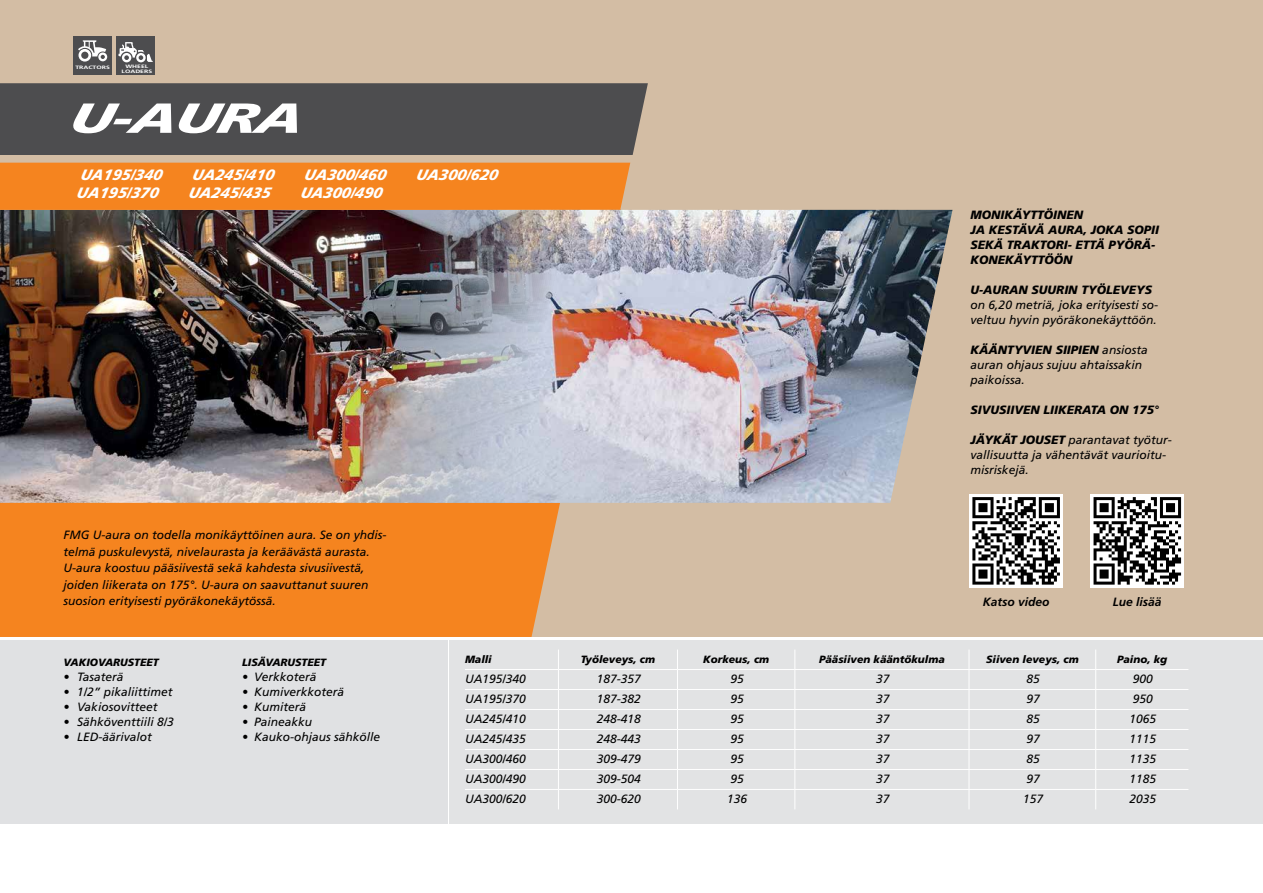
<style>
.page{position:relative;width:1263px;height:893px;background:#fff}
.page>*{position:absolute;margin:0;border:0;box-sizing:border-box;transform-origin:0 0}
.t1{font:italic 900 42px "Frutiger LT Std";color:#fff;scale:1.43 1}
.t2{font:italic 900 15px/18px "Frutiger LT Std";color:#fff}
.t3{font:italic 12px/15px "Frutiger LT Std";color:#000}
.t4{font:italic 900 12px/15px "Frutiger LT Std";color:#000}
.t5{font:italic 700 12px "Frutiger LT Std";color:#000}
.t6{font:italic 900 10.5px "Frutiger LT Std";color:#000}
.t7{font:700 4.8px/4.9px "Frutiger LT Std";color:#fff;text-align:center;scale:1.43 1}
.s1{font-weight:900}
</style>
<div class="page">
<div style="left:0;top:0;width:1263px;height:637px;background:#d3bda4"></div>
<img style="left:0;top:210px;width:362px;height:293px">
<div style="left:449px;top:641px;width:814px;height:183px;background:#e2e3e4"></div>
<div style="left:0;top:641px;width:220px;height:183px;background:#e0e1e3"></div>
<div style="left:222px;top:641px;width:226px;height:183px;background:#e0e1e3"></div>
<div style="left:0;top:83px;width:648px;height:72px;background:#4d4d4f"></div>
<div style="left:0;top:163px;width:630px;height:47px;background:#f5841f"></div>
<div style="left:0;top:503px;width:560px;height:134px;background:#f5841f"></div>
<div style="left:73px;top:36px;width:38px;height:39px;background:#4d4d4f"></div>
<svg style="left:78px;top:40px;width:29px;height:22px"></svg>
<hr style="left:465px;top:669px;width:93px;height:1px;background:#fff">
<hr style="left:558px;top:669px;width:119px;height:1px;background:#fff">
<hr style="left:677px;top:669px;width:118px;height:1px;background:#fff">
<hr style="left:795px;top:669px;width:174px;height:1px;background:#fff">
<hr style="left:969px;top:669px;width:127px;height:1px;background:#fff">
<hr style="left:1096px;top:669px;width:92px;height:1px;background:#fff">
<hr style="left:465px;top:689px;width:93px;height:1px;background:#fff">
<hr style="left:558px;top:689px;width:119px;height:1px;background:#fff">
<hr style="left:677px;top:689px;width:118px;height:1px;background:#fff">
<hr style="left:795px;top:689px;width:174px;height:1px;background:#fff">
<hr style="left:969px;top:689px;width:127px;height:1px;background:#fff">
<hr style="left:1096px;top:689px;width:92px;height:1px;background:#fff">
<hr style="left:465px;top:709px;width:93px;height:1px;background:#fff">
<hr style="left:558px;top:709px;width:119px;height:1px;background:#fff">
<hr style="left:677px;top:709px;width:118px;height:1px;background:#fff">
<hr style="left:795px;top:709px;width:174px;height:1px;background:#fff">
<hr style="left:969px;top:709px;width:127px;height:1px;background:#fff">
<hr style="left:1096px;top:709px;width:92px;height:1px;background:#fff">
<hr style="left:465px;top:729px;width:93px;height:1px;background:#fff">
<hr style="left:558px;top:729px;width:119px;height:1px;background:#fff">
<hr style="left:677px;top:729px;width:118px;height:1px;background:#fff">
<hr style="left:795px;top:729px;width:174px;height:1px;background:#fff">
<hr style="left:969px;top:729px;width:127px;height:1px;background:#fff">
<hr style="left:1096px;top:729px;width:92px;height:1px;background:#fff">
<hr style="left:465px;top:749px;width:93px;height:1px;background:#fff">
<hr style="left:558px;top:749px;width:119px;height:1px;background:#fff">
<hr style="left:677px;top:749px;width:118px;height:1px;background:#fff">
<hr style="left:795px;top:749px;width:174px;height:1px;background:#fff">
<hr style="left:969px;top:749px;width:127px;height:1px;background:#fff">
<hr style="left:1096px;top:749px;width:92px;height:1px;background:#fff">
<hr style="left:465px;top:769px;width:93px;height:1px;background:#fff">
<hr style="left:558px;top:769px;width:119px;height:1px;background:#fff">
<hr style="left:677px;top:769px;width:118px;height:1px;background:#fff">
<hr style="left:795px;top:769px;width:174px;height:1px;background:#fff">
<hr style="left:969px;top:769px;width:127px;height:1px;background:#fff">
<hr style="left:1096px;top:769px;width:92px;height:1px;background:#fff">
<hr style="left:465px;top:789px;width:93px;height:1px;background:#fff">
<hr style="left:558px;top:789px;width:119px;height:1px;background:#fff">
<svg style="left:558px;top:649px;width:1px;height:160px"></svg>
<hr style="left:677px;top:789px;width:118px;height:1px;background:#fff">
<svg style="left:677px;top:649px;width:1px;height:160px"></svg>
<hr style="left:795px;top:789px;width:174px;height:1px;background:#fff">
<svg style="left:795px;top:650px;width:1px;height:159px"></svg>
<hr style="left:969px;top:789px;width:127px;height:1px;background:#fff">
<svg style="left:969px;top:650px;width:1px;height:159px"></svg>
<hr style="left:1096px;top:789px;width:92px;height:1px;background:#fff">
<svg style="left:1095px;top:650px;width:1px;height:159px"></svg>
<div style="left:116px;top:36px;width:39px;height:39px;background:#4d4d4f"></div>
<svg style="left:119px;top:42px;width:34px;height:20px"></svg>
<img style="left:362px;top:210px;width:590px;height:293px">
<div style="left:969px;top:494px;width:94px;height:94px;background:#fff"></div>
<svg style="left:972px;top:497px;width:88px;height:88px"></svg>
<div style="left:1090px;top:494px;width:94px;height:94px;background:#fff"></div>
<svg style="left:1093px;top:497px;width:89px;height:88px"></svg>
<p class="t7" style="left:122px;top:64px;width:23px">WHEEL<br>LOADERS</p>
<p class="t7" style="left:75px;top:65px;width:26px">TRACTORS</p>
<h1 class="t1" style="left:68px;top:93px;width:164px">U-AURA</h1>
<p class="t2" style="left:76px;top:166px;width:91px">UA195/340<br>UA195/370</p>
<p class="t2" style="left:188px;top:166px;width:91px">UA245/410<br>UA245/435</p>
<p class="t2" style="left:300px;top:166px;width:91px">UA300/460<br>UA300/490</p>
<p class="t2" style="left:416px;top:166px;width:87px">UA300/620</p>
<p class="t3" style="left:64px;top:527px;width:324px;line-height:16.5px">FMG U-aura on todella monikäyttöinen aura. Se on yhdis&shy;telmä puskulevystä, nivelaurasta ja keräävästä aurasta.<br>U-aura koostuu pääsiivestä sekä kahdesta sivusiivestä, joiden liikerata on 175°. U-aura on saavuttanut suuren suosion erityisesti pyöräkonekäytössä.</p>
<p class="t4" style="left:971px;top:207px;width:190px">MONIKÄYTTÖINEN<br>JA KESTÄVÄ AURA, JOKA SOPII<br>SEKÄ TRAKTORI- ETTÄ PYÖRÄ-<br>KONEKÄYTTÖÖN</p>
<p class="t4" style="left:971px;top:282px;width:183px">U-AURAN SUURIN TYÖLEVEYS</p>
<p class="t3" style="left:971px;top:297px;width:189px">on 6,20 metriä, joka erityisesti so&shy;veltuu hyvin pyöräkonekäyttöön.</p>
<p class="t3" style="left:971px;top:342px;width:179px"><span class="s1">KÄÄNTYVIEN SIIPIEN</span> ansiosta auran ohjaus sujuu ahtaissakin paikoissa.</p>
<p class="t4" style="left:971px;top:402px;width:190px">SIVUSIIVEN LIIKERATA ON 175°</p>
<p class="t3" style="left:971px;top:432px;width:203px"><span class="s1">JÄYKÄT JOUSET</span> parantavat työtur&shy;vallisuutta ja vähentävät vaurioitu&shy;misriskejä.</p>
<p class="t5" style="left:983px;top:595px;width:68px">Katso video</p>
<p class="t5" style="left:1113px;top:595px;width:50px">Lue lisää</p>
<p class="t6" style="left:64px;top:656px;width:97px">VAKIOVARUSTEET</p>
<p class="t3" style="left:64px;top:669px;width:61px">• Tasaterä</p>
<p class="t3" style="left:64px;top:684px;width:110px">• 1/2” pikaliittimet</p>
<p class="t3" style="left:64px;top:699px;width:95px">• Vakiosovitteet</p>
<p class="t3" style="left:64px;top:714px;width:112px">• Sähköventtiili 8/3</p>
<p class="t3" style="left:64px;top:729px;width:90px">• LED-äärivalot</p>
<p class="t6" style="left:242px;top:656px;width:86px">LISÄVARUSTEET</p>
<p class="t3" style="left:242px;top:669px;width:76px">• Verkkoterä</p>
<p class="t3" style="left:242px;top:684px;width:104px">• Kumiverkkoterä</p>
<p class="t3" style="left:242px;top:699px;width:66px">• Kumiterä</p>
<p class="t3" style="left:242px;top:714px;width:72px">• Paineakku</p>
<p class="t3" style="left:242px;top:729px;width:140px">• Kauko-ohjaus sähkölle</p>
<p class="t6" style="left:465px;top:653px;width:28px">Malli</p>
<p class="t6" style="left:581px;top:653px;width:76px">Työleveys, cm</p>
<p class="t6" style="left:703px;top:653px;width:67px">Korkeus, cm</p>
<p class="t6" style="left:819px;top:653px;width:127px">Pääsiiven kääntökulma</p>
<p class="t6" style="left:986px;top:653px;width:94px">Siiven leveys, cm</p>
<p class="t6" style="left:1117px;top:653px;width:52px">Paino, kg</p>
<p class="t3" style="left:465px;top:671px;width:62px">UA195/340</p>
<p class="t3" style="left:597px;top:671px;width:46px">187-357</p>
<p class="t3" style="left:730px;top:671px;width:15px">95</p>
<p class="t3" style="left:876px;top:671px;width:15px">37</p>
<p class="t3" style="left:1026px;top:671px;width:15px">85</p>
<p class="t3" style="left:1133px;top:671px;width:22px">900</p>
<p class="t3" style="left:465px;top:691px;width:62px">UA195/370</p>
<p class="t3" style="left:597px;top:691px;width:46px">187-382</p>
<p class="t3" style="left:730px;top:691px;width:15px">95</p>
<p class="t3" style="left:876px;top:691px;width:15px">37</p>
<p class="t3" style="left:1026px;top:691px;width:15px">97</p>
<p class="t3" style="left:1133px;top:691px;width:22px">950</p>
<p class="t3" style="left:465px;top:711px;width:62px">UA245/410</p>
<p class="t3" style="left:597px;top:711px;width:46px">248-418</p>
<p class="t3" style="left:730px;top:711px;width:15px">95</p>
<p class="t3" style="left:876px;top:711px;width:15px">37</p>
<p class="t3" style="left:1026px;top:711px;width:15px">85</p>
<p class="t3" style="left:1129px;top:711px;width:28px">1065</p>
<p class="t3" style="left:465px;top:731px;width:62px">UA245/435</p>
<p class="t3" style="left:597px;top:731px;width:46px">248-443</p>
<p class="t3" style="left:730px;top:731px;width:15px">95</p>
<p class="t3" style="left:876px;top:731px;width:15px">37</p>
<p class="t3" style="left:1026px;top:731px;width:15px">97</p>
<p class="t3" style="left:1129px;top:731px;width:28px">1115</p>
<p class="t3" style="left:465px;top:751px;width:62px">UA300/460</p>
<p class="t3" style="left:597px;top:751px;width:46px">309-479</p>
<p class="t3" style="left:730px;top:751px;width:15px">95</p>
<p class="t3" style="left:876px;top:751px;width:15px">37</p>
<p class="t3" style="left:1026px;top:751px;width:15px">85</p>
<p class="t3" style="left:1129px;top:751px;width:28px">1135</p>
<p class="t3" style="left:465px;top:771px;width:62px">UA300/490</p>
<p class="t3" style="left:597px;top:771px;width:46px">309-504</p>
<p class="t3" style="left:730px;top:771px;width:15px">95</p>
<p class="t3" style="left:876px;top:771px;width:15px">37</p>
<p class="t3" style="left:1026px;top:771px;width:15px">97</p>
<p class="t3" style="left:1129px;top:771px;width:28px">1185</p>
<p class="t3" style="left:465px;top:791px;width:62px">UA300/620</p>
<p class="t3" style="left:597px;top:791px;width:46px">300-620</p>
<p class="t3" style="left:727px;top:791px;width:22px">136</p>
<p class="t3" style="left:876px;top:791px;width:15px">37</p>
<p class="t3" style="left:1023px;top:791px;width:22px">157</p>
<p class="t3" style="left:1129px;top:791px;width:28px">2035</p>
</div>
